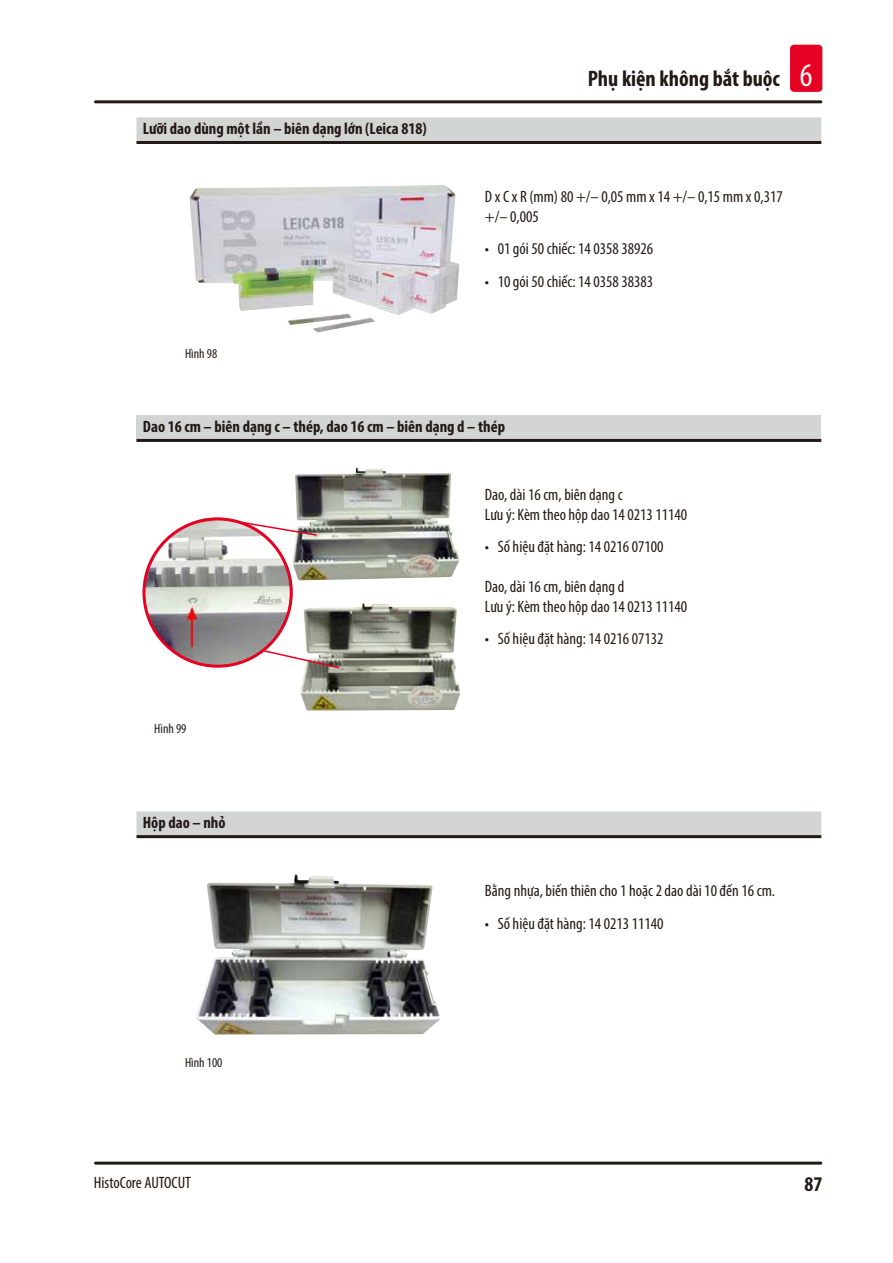
<style>
.page{position:relative;width:893px;height:1263px;background:#fff}
.page>*{position:absolute;margin:0;border:0;box-sizing:border-box;transform-origin:0 0}
.t1{font:700 condensed 22.5px "Myriad Pro";color:#231916}
.t2{font:700 condensed 21px "Myriad Pro";color:#231916}
.Table_text{font:condensed 16.5px/19.8px "Myriad Pro";color:#231916}
.Table_heading{font:700 condensed 16.5px "Myriad Pro";color:#231916}
.t3{font:condensed 13.5px "Myriad Pro";color:#231916}
.s1{font-weight:400;font-size:33px;color:#fff}
</style>
<div class="page">
<hr style="left:95px;top:100px;width:726px;height:3px;background:#231916">
<hr style="left:95px;top:1161px;width:726px;height:3px;background:#231916">
<div style="left:790px;top:45px;width:32px;height:47px;background:#e60021;border-radius:4px"></div>
<div style="left:136px;top:117px;width:685px;height:24px;background:#d3d4d4"></div>
<hr style="left:136px;top:141px;width:343px;height:3px;background:#231916">
<hr style="left:479px;top:141px;width:342px;height:3px;background:#231916">
<img style="left:189px;top:185px;width:271px;height:148px">
<div style="left:136px;top:415px;width:685px;height:25px;background:#d3d4d4"></div>
<hr style="left:136px;top:439px;width:343px;height:3px;background:#231916">
<hr style="left:479px;top:439px;width:342px;height:3px;background:#231916">
<img style="left:289px;top:467px;width:171px;height:117px">
<img style="left:300px;top:603px;width:160px;height:108px">
<img style="left:146px;top:563px;width:53px;height:100px">
<div style="left:142px;top:517px;width:151px;height:151px;border:3px solid #e60021;border-radius:50%"></div>
<svg style="left:240px;top:521px;width:78px;height:16px"></svg>
<svg style="left:263px;top:649px;width:77px;height:20px"></svg>
<div style="left:136px;top:811px;width:685px;height:24px;background:#d3d4d4"></div>
<hr style="left:136px;top:835px;width:343px;height:3px;background:#231916">
<hr style="left:479px;top:835px;width:342px;height:3px;background:#231916">
<img style="left:196px;top:874px;width:244px;height:161px">
<p class="Table_heading" style="left:143px;top:118px;width:285px">Lưỡi dao dùng một lần – biên dạng lớn (Leica 818)</p>
<p class="t3" style="left:185px;top:345px;width:34px">Hình 98</p>
<h1 class="t1" style="left:588px;top:65px;width:226px">Phụ kiện không bắt buộc <span class="s1">6</span></h1>
<p class="Table_text" style="left:485px;top:186px;width:299px">D x C x R (mm) 80 +/– 0,05 mm x 14 +/– 0,15 mm x 0,317 +/– 0,005</p>
<p class="Table_text" style="left:485px;top:239px;width:170px">• 01 gói 50 chiếc: 14 0358 38926</p>
<p class="Table_text" style="left:485px;top:271px;width:170px">• 10 gói 50 chiếc: 14 0358 38383</p>
<p class="Table_heading" style="left:143px;top:416px;width:364px">Dao 16 cm – biên dạng c – thép, dao 16 cm – biên dạng d – thép</p>
<p class="t3" style="left:154px;top:720px;width:34px">Hình 99</p>
<p class="Table_heading" style="left:143px;top:812px;width:84px">Hộp dao – nhỏ</p>
<p class="t3" style="left:185px;top:1054px;width:39px">Hình 100</p>
<p class="Table_text" style="left:485px;top:484px;width:139px">Dao, dài 16 cm, biên dạng c</p>
<p class="Table_text" style="left:485px;top:504px;width:204px">Lưu ý: Kèm theo hộp dao 14 0213 11140</p>
<p class="Table_text" style="left:485px;top:537px;width:180px">• Số hiệu đặt hàng: 14 0216 07100</p>
<p class="Table_text" style="left:485px;top:576px;width:141px">Dao, dài 16 cm, biên dạng d</p>
<p class="Table_text" style="left:485px;top:596px;width:204px">Lưu ý: Kèm theo hộp dao 14 0213 11140</p>
<p class="Table_text" style="left:485px;top:629px;width:180px">• Số hiệu đặt hàng: 14 0216 07132</p>
<p class="Table_text" style="left:485px;top:880px;width:292px">Bằng nhựa, biến thiên cho 1 hoặc 2 dao dài 10 đến 16 cm.</p>
<p class="Table_text" style="left:485px;top:913px;width:180px">• Số hiệu đặt hàng: 14 0213 11140</p>
<p class="Table_text" style="left:94px;top:1172px;width:99px">HistoCore AUTOCUT</p>
<p class="t2" style="left:804px;top:1171px;width:19px">87</p>
</div>
